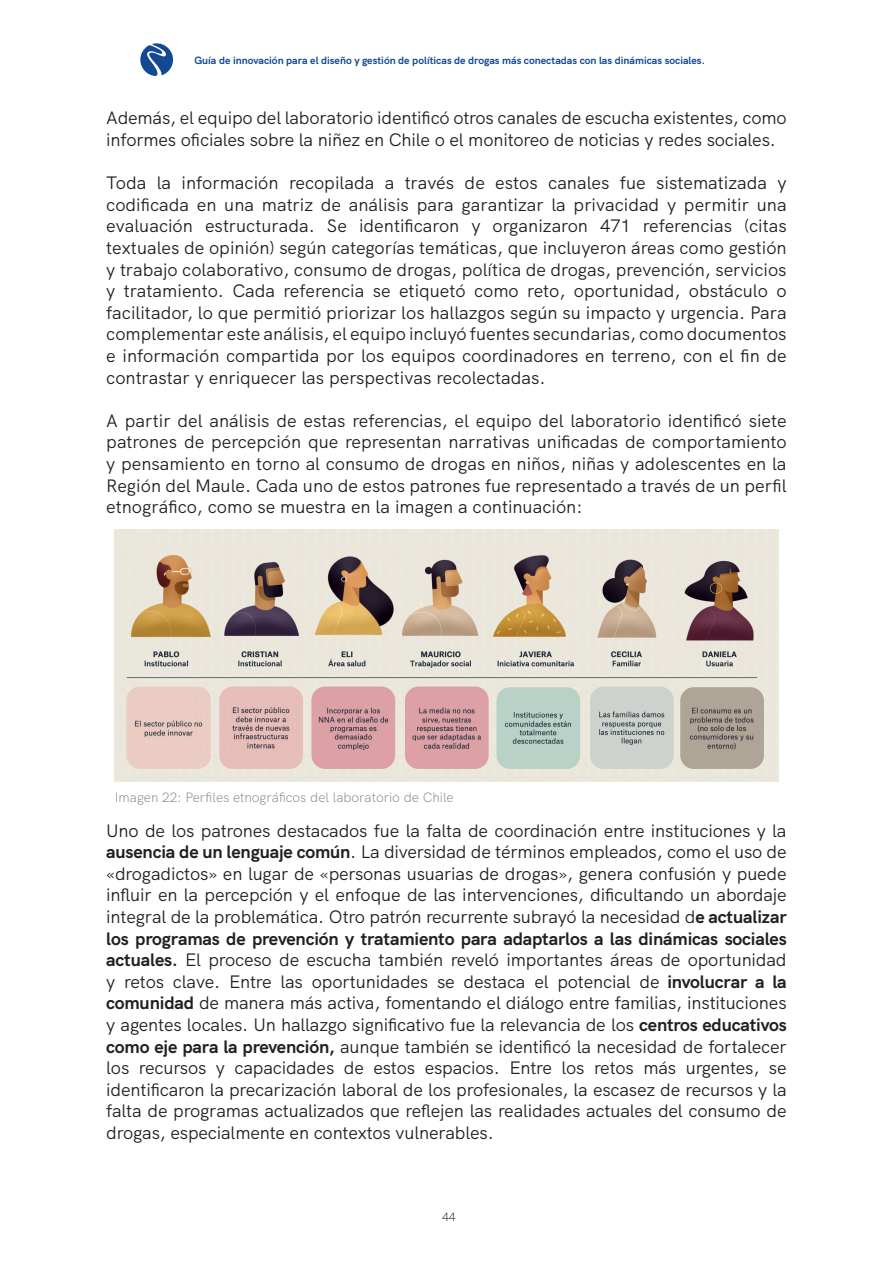
<style>
.page{position:relative;width:893px;height:1263px;background:#fff}
.page>*{position:absolute;margin:0;border:0;box-sizing:border-box;transform-origin:0 0}
.t1{font:18px/21.6px "HK Grotesk";letter-spacing:-.01em;color:#231f20;text-align:justify}
.t2{font:300 13.5px "HK Grotesk";color:#808285}
.t3{font:300 12px "HK Grotesk";color:#231f20}
.t4{font:700 10.5px "HK Grotesk";color:#124992}
.s1{font-weight:700}
</style>
<div class="page">
<svg style="left:140px;top:43px;width:33px;height:33px"></svg>
<img style="left:115px;top:529px;width:663px;height:253px">
<p class="t4" style="left:194px;top:52px;width:512px">Guía de innovación para el diseño y gestión de políticas de drogas más conectadas con las dinámicas sociales.</p>
<p class="t1" style="left:106px;top:106px;width:682px">Además, el equipo del laboratorio identificó otros canales de escucha existentes, como informes oficiales sobre la niñez en Chile o el monitoreo de noticias y redes sociales.</p>
<p class="t1" style="left:106px;top:170px;width:682px">Toda la información recopilada a través de estos canales fue sistematizada y codificada en una matriz de análisis para garantizar la privacidad y permitir una evaluación estructurada. Se identificaron y organizaron 471 referencias (citas textuales de opinión) según categorías temáticas, que incluyeron áreas como gestión y trabajo colaborativo, consumo de drogas, política de drogas, prevención, servicios y tratamiento. Cada referencia se etiquetó como reto, oportunidad, obstáculo o facilitador, lo que permitió priorizar los hallazgos según su impacto y urgencia. Para complementar este análisis, el equipo incluyó fuentes secundarias, como documentos e información compartida por los equipos coordinadores en terreno, con el fin de contrastar y enriquecer las perspectivas recolectadas.</p>
<p class="t1" style="left:106px;top:408px;width:682px">A partir del análisis de estas referencias, el equipo del laboratorio identificó siete patrones de percepción que representan narrativas unificadas de comportamiento y pensamiento en torno al consumo de drogas en niños, niñas y adolescentes en la Región del Maule. Cada uno de estos patrones fue representado a través de un perfil etnográfico, como se muestra en la imagen a continuación:</p>
<p class="t2" style="left:115px;top:786px;width:341px">Imagen 22: Perfiles etnográficos del laboratorio de Chile</p>
<p class="t1" style="left:106px;top:818px;width:682px">Uno de los patrones destacados fue la falta de coordinación entre instituciones y la <span class="s1">ausencia de un lenguaje común</span>. La diversidad de términos empleados, como el uso de «drogadictos» en lugar de «personas usuarias de drogas», genera confusión y puede influir en la percepción y el enfoque de las intervenciones, dificultando un abordaje integral de la problemática. Otro patrón recurrente subrayó la necesidad d<span class="s1">e actualizar los programas de prevención y tratamiento para adaptarlos a las dinámicas sociales actuales.</span> El proceso de escucha también reveló importantes áreas de oportunidad y retos clave. Entre las oportunidades se destaca el potencial de <span class="s1">involucrar a la comunidad</span> de manera más activa, fomentando el diálogo entre familias, instituciones y agentes locales. Un hallazgo significativo fue la relevancia de los <span class="s1">centros educativos como eje para la prevención,</span> aunque también se identificó la necesidad de fortalecer los recursos y capacidades de estos espacios. Entre los retos más urgentes, se identificaron la precarización laboral de los profesionales, la escasez de recursos y la falta de programas actualizados que reflejen las realidades actuales del consumo de drogas, especialmente en contextos vulnerables.</p>
<p class="t3" style="left:442px;top:1207px;width:15px">44</p>
</div>
